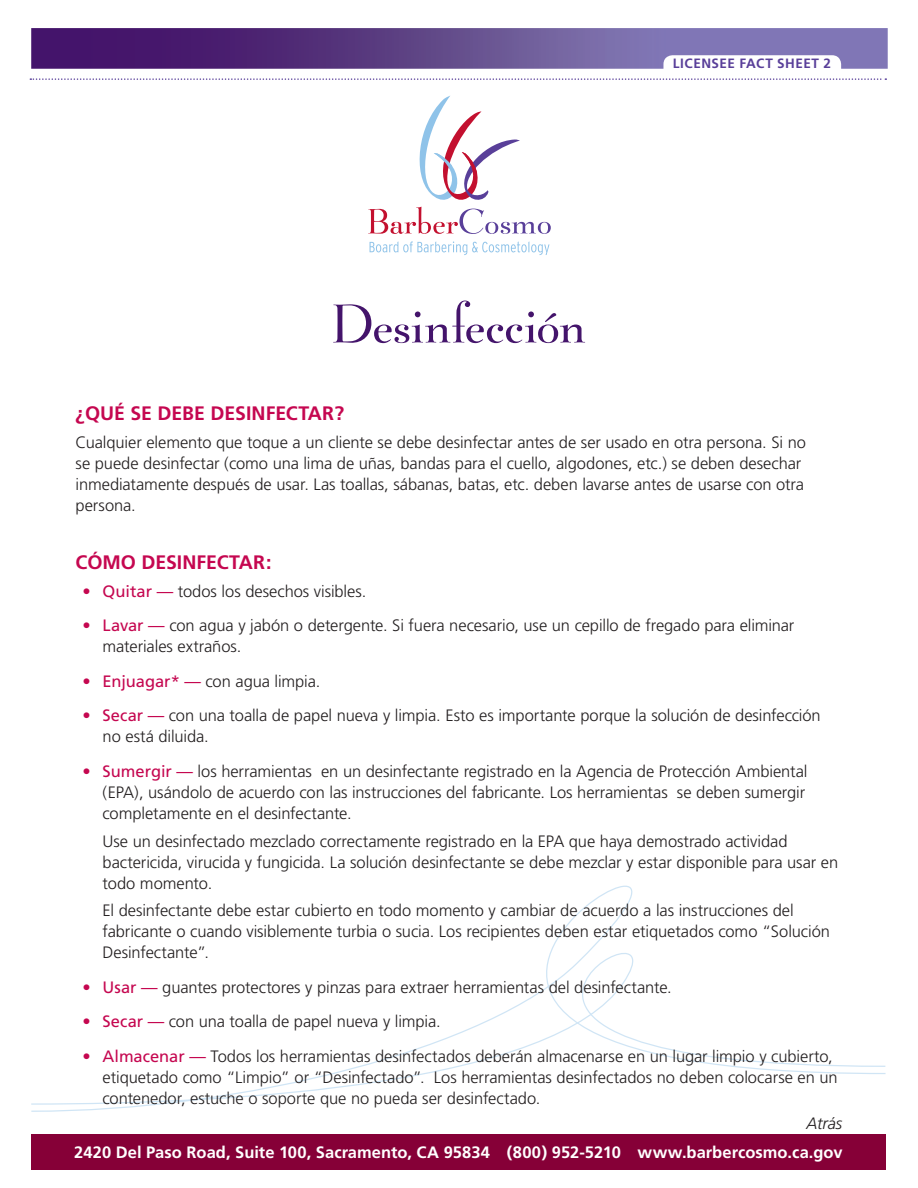
<style>
.page{position:relative;width:918px;height:1188px;background:#fff}
.page>*{position:absolute;margin:0;border:0;box-sizing:border-box;transform-origin:0 0}
.Head{font:52.5px "Belucian";letter-spacing:-.005em;color:#44146b}
.Subhead{font:700 19.5px "Frutiger CE";color:#c50750}
.Body{font:300 16.5px/21px "Frutiger";letter-spacing:-.005em;color:#231f20}
.Bullets_-_last_in_se{font:300 16.5px/21px "Frutiger";letter-spacing:-.005em;color:#231f20}
.Bullets{font:300 16.5px/21px "Frutiger";letter-spacing:-.005em;color:#231f20}
.t1{font:700 16.5px "Frutiger";color:#fff}
.t2{font:italic 300 16.5px "Frutiger";letter-spacing:-.005em;color:#231f20}
.t3{font:700 13.5px "Frutiger CE";letter-spacing:.035em;color:#593f99}
.s1{font-family:"Frutiger CE";font-weight:700;color:#c50750}
.s2{font-family:"Frutiger CE";font-weight:400;color:#c50750}
</style>
<div class="page">
<svg style="left:370px;top:241px;width:179px;height:14px"></svg>
<svg style="left:368px;top:96px;width:183px;height:138px"></svg>
<div style="left:31px;top:1134px;width:855px;height:36px;background:#860037"></div>
<svg style="left:31px;top:28px;width:857px;height:41px;background:#6e5596"></svg>
<svg style="left:30px;top:78px;width:856px;height:2px"></svg>
<svg style="left:31px;top:885px;width:855px;height:227px"></svg>
<p class="t3" style="left:673px;top:55px;width:160px">LICENSEE FACT SHEET 2</p>
<p class="Head" style="left:331px;top:292px;width:257px">Desinfección</p>
<p class="Subhead" style="left:76px;top:401px;width:270px">¿QUÉ SE DEBE DESINFECTAR?</p>
<p class="Body" style="left:76px;top:432px;width:732px">Cualquier elemento que toque a un cliente se debe desinfectar antes de ser usado en otra persona. Si no se puede desinfectar (como una lima de uñas, bandas para el cuello, algodones, etc.) se deben desechar inmediatamente después de usar. Las toallas, sábanas, batas, etc. deben lavarse antes de usarse con otra persona.</p>
<p class="Subhead" style="left:76px;top:551px;width:197px">CÓMO DESINFECTAR:</p>
<p class="Body" style="left:82px;top:581px;width:286px"><span class="s1">•</span> <span class="s2">Quitar —</span> todos los desechos visibles.</p>
<p class="Body" style="left:103px;top:615px;width:693px;text-indent:-20px"><span class="s1">•</span> <span class="s2">Lavar —</span> con agua y jabón o detergente. Si fuera necesario, use un cepillo de fregado para eliminar materiales extraños.</p>
<p class="Body" style="left:82px;top:671px;width:240px"><span class="s1">•</span> <span class="s2">Enjuagar* —</span> con agua limpia.</p>
<p class="Body" style="left:103px;top:705px;width:720px;text-indent:-20px"><span class="s1">•</span> <span class="s2">Secar —</span> con una toalla de papel nueva y limpia. Esto es importante porque la solución de desinfección no está diluida.</p>
<p class="Body" style="left:103px;top:761px;width:706px;text-indent:-20px"><span class="s1">•</span> <span class="s2">Sumergir —</span> los herramientas en un desinfectante registrado en la Agencia de Protección Ambiental (EPA), usándolo de acuerdo con las instrucciones del fabricante. Los herramientas se deben sumergir completamente en el desinfectante.</p>
<p class="Bullets" style="left:103px;top:831px;width:737px">Use un desinfectado mezclado correctamente registrado en la EPA que haya demostrado actividad bactericida, virucida y fungicida. La solución desinfectante se debe mezclar y estar disponible para usar en todo momento.</p>
<p class="Bullets_-_last_in_se" style="left:103px;top:900px;width:729px">El desinfectante debe estar cubierto en todo momento y cambiar de acuerdo a las instrucciones del fabricante o cuando visiblemente turbia o sucia. Los recipientes deben estar etiquetados como “Solución<br>Desinfectante”.</p>
<p class="Body" style="left:82px;top:977px;width:591px"><span class="s1">•</span> <span class="s2">Usar —</span> guantes protectores y pinzas para extraer herramientas del desinfectante.</p>
<p class="Body" style="left:82px;top:1011px;width:360px"><span class="s1">•</span> <span class="s2">Secar —</span> con una toalla de papel nueva y limpia.</p>
<p class="Body" style="left:103px;top:1046px;width:737px;text-indent:-20px"><span class="s1">•</span> <span class="s2">Almacenar —</span> Todos los herramientas desinfectados deberán almacenarse en un lugar limpio y cubierto, etiquetado como “Limpio” or “Desinfectado”. Los herramientas desinfectados no deben colocarse en un contenedor, estuche o soporte que no pueda ser desinfectado.</p>
<p class="t2" style="left:806px;top:1113px;width:37px">Atrás</p>
<p class="t1" style="left:74px;top:1143px;width:770px">2420 Del Paso Road, Suite 100, Sacramento, CA 95834 (800) 952-5210 www.barbercosmo.ca.gov</p>
</div>
